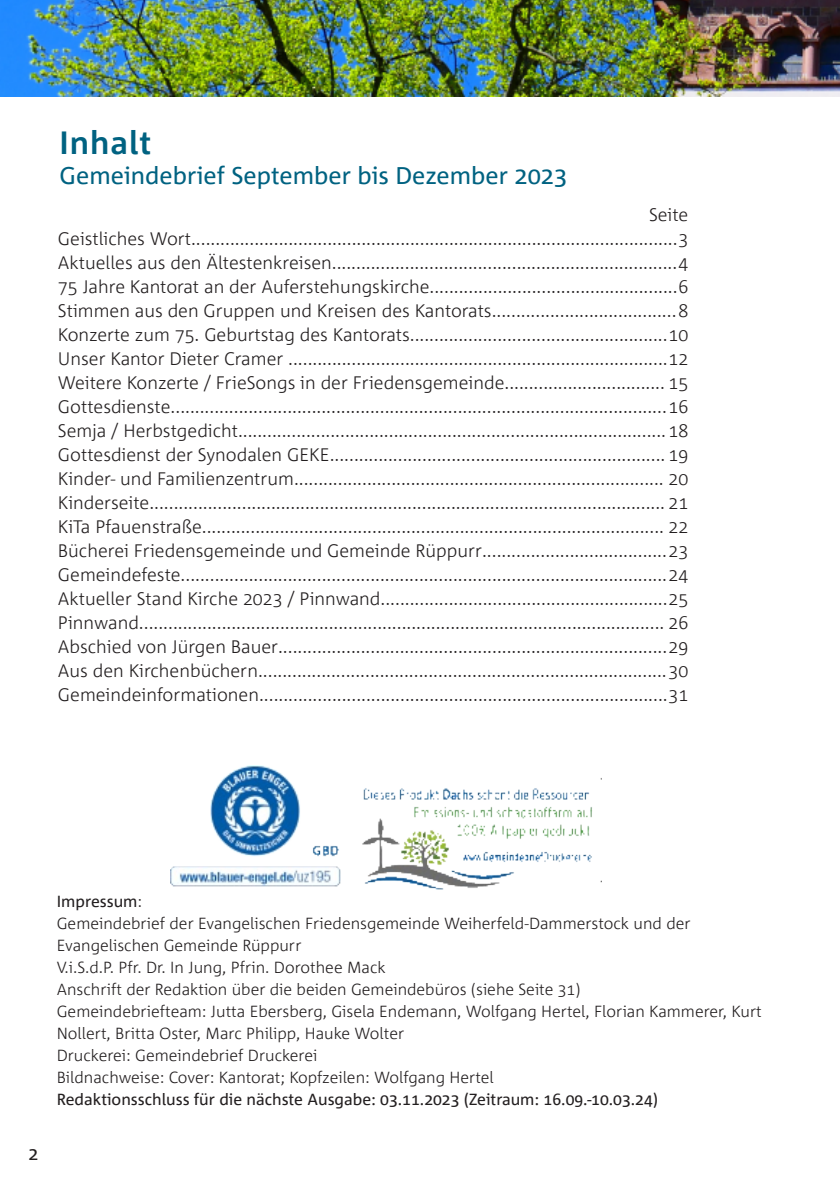
<style>
.page{position:relative;width:840px;height:1191px;background:#fff}
.page>*{position:absolute;margin:0;border:0;box-sizing:border-box;transform-origin:0 0}
.t1{font:700 32px "Corpid C1";letter-spacing:.03em;color:#006281}
.t2{font:24px "Corpid C1";color:#006281}
.t3{font:300 18px/24px "Corpid C1";color:#231f20;text-align:justify}
.t4{font:18px "Corpid C1";color:#231f20}
.t5{font:300 16px/22px "Corpid C1";color:#231f20}
.t6{font:16px "Corpid C1";color:#231f20}
.s1{font-weight:400}
</style>
<div class="page">
<img style="left:0;top:0;width:839px;height:96px">
<img style="left:170px;top:765px;width:431px;height:125px">
<h1 class="t1" style="left:60px;top:123px;width:93px">Inhalt</h1>
<h2 class="t2" style="left:60px;top:161px;width:509px">Gemeindebrief September bis Dezember 2023</h2>
<p class="t3" style="left:58px;top:202px;width:631px;text-indent:590px">Seite Geistliches Wort....................................................................................................3<br>Aktuelles aus den Ältestenkreisen.......................................................................4<br>75 Jahre Kantorat an der Auferstehungskirche...................................................6<br>Stimmen aus den Gruppen und Kreisen des Kantorats......................................8<br>Konzerte zum 75. Geburtstag des Kantorats.....................................................10<br>Unser Kantor Dieter Cramer ..............................................................................12<br>Weitere Konzerte / FrieSongs in der Friedensgemeinde................................. 15<br>Gottesdienste......................................................................................................16<br>Semja / Herbstgedicht........................................................................................18<br>Gottesdienst der Synodalen GEKE..................................................................... 19<br>Kinder- und Familienzentrum............................................................................ 20<br>Kinderseite.......................................................................................................... 21<br>KiTa Pfauenstraße............................................................................................... 22<br>Bücherei Friedensgemeinde und Gemeinde Rüppurr......................................23<br>Gemeindefeste....................................................................................................24<br>Aktueller Stand Kirche 2023 / Pinnwand...........................................................25<br>Pinnwand............................................................................................................ 26<br>Abschied von Jürgen Bauer................................................................................29<br>Aus den Kirchenbüchern....................................................................................30<br>Gemeindeinformationen....................................................................................31</p>
<p class="t4" style="left:28px;top:1142px;width:11px">2</p>
<p class="t5" style="left:57px;top:890px;width:706px"><span class="s1">Impressum</span>:<br>Gemeindebrief der Evangelischen Friedensgemeinde Weiherfeld-Dammerstock und der Evangelischen Gemeinde Rüppurr<br>V.i.S.d.P. Pfr. Dr. In Jung, Pfrin. Dorothee Mack<br>Anschrift der Redaktion über die beiden Gemeindebüros (siehe Seite 31)<br>Gemeindebriefteam: Jutta Ebersberg, Gisela Endemann, Wolfgang Hertel, Florian Kammerer, Kurt Nollert, Britta Oster, Marc Philipp, Hauke Wolter<br>Druckerei: Gemeindebrief Druckerei<br>Bildnachweise: Cover: Kantorat; Kopfzeilen: Wolfgang Hertel</p>
<p class="t6" style="left:57px;top:1089px;width:602px">Redaktionsschluss für die nächste Ausgabe: 03.11.2023 (Zeitraum: 16.09.-10.03.24)</p>
</div>
